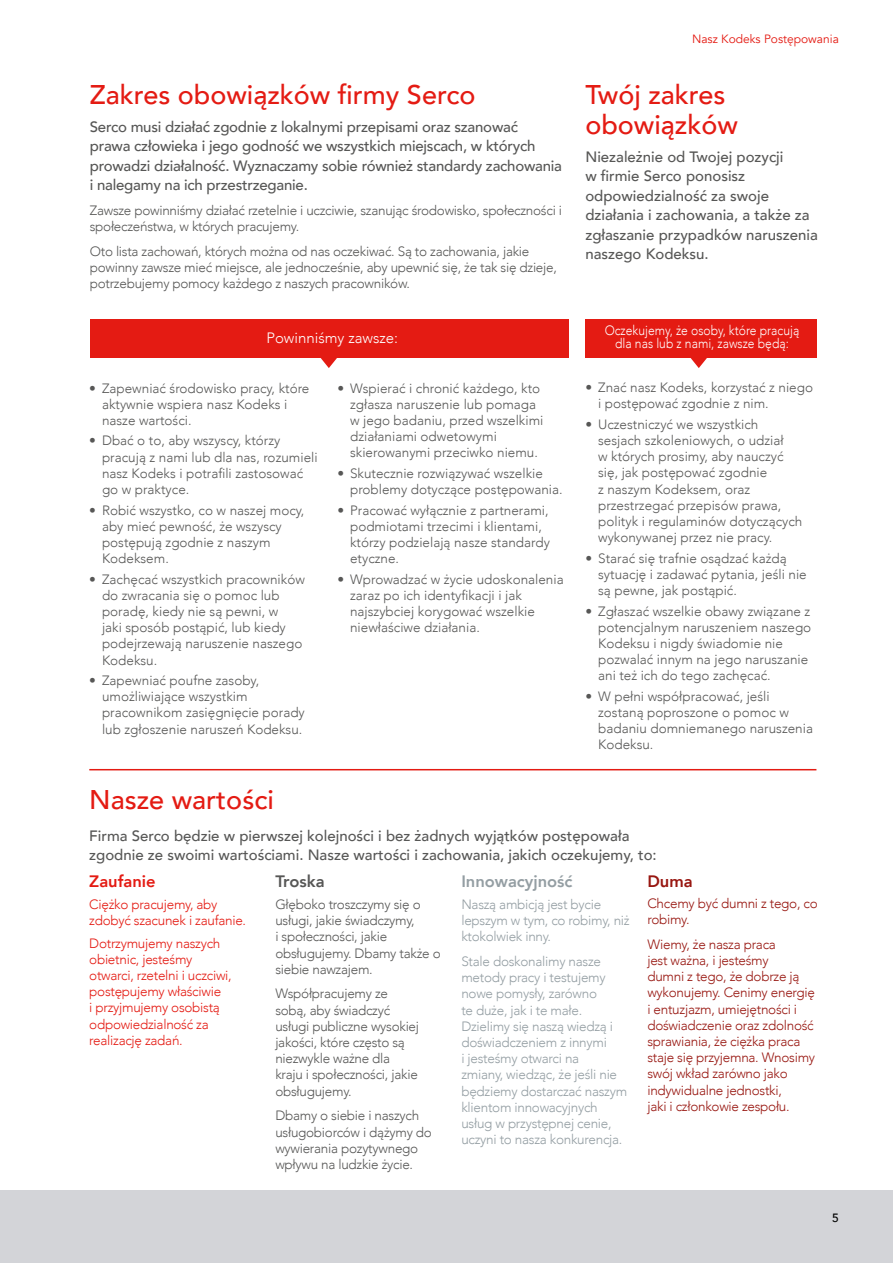
<style>
.page{position:relative;width:893px;height:1263px;background:#fff}
.page>*{position:absolute;margin:0;border:0;box-sizing:border-box;transform-origin:0 0}
.t1{font:500 27px/30px "Avenir";color:#e41b13}
.t2{font:800 16.5px "Avenir";color:#949ea3}
.t3{font:800 16.5px "Avenir";color:#e41b13}
.t4{font:800 16.5px "Avenir";color:#575756}
.t5{font:800 16.5px "Avenir";color:#981711}
.t6{font:500 15px/19.5px "Avenir";color:#575756}
.t7{font:300 15px "Avenir";color:#fff}
.t8{font:300 13.5px/16.2px "Avenir";color:#575756}
.t9{font:300 13.5px/16.2px "Avenir";letter-spacing:-.02em;color:#575756}
.t10{font:300 13.5px/16.2px "Avenir";letter-spacing:-.02em;color:#949ea3}
.t11{font:300 13.5px/16.2px "Avenir";letter-spacing:-.02em;color:#981711}
.t12{font:300 13.5px/16.2px "Avenir";letter-spacing:-.02em;color:#e41b13}
.t13{font:300 13.5px/13.5px "Avenir";color:#fff;text-align:center;scale:.9 1}
.t14{font:12px "Avenir";color:#e41b13}
.t15{font:500 12px "Avenir";color:#000}
</style>
<div class="page">
<div style="left:0;top:1190px;width:893px;height:73px;background:#d3d4d8"></div>
<hr style="left:89px;top:769px;width:727px;height:1px;background:#e41b13">
<div style="left:90px;top:319px;width:478px;height:39px;background:#e41b13"></div>
<svg style="left:320px;top:358px;width:17px;height:10px"></svg>
<div style="left:585px;top:320px;width:231px;height:38px;background:#e41b13"></div>
<svg style="left:690px;top:358px;width:17px;height:10px"></svg>
<h1 class="t1" style="left:90px;top:78px;width:387px">Zakres obowiązków firmy Serco</h1>
<p class="t6" style="left:90px;top:116px;width:474px">Serco musi działać zgodnie z lokalnymi przepisami oraz szanować prawa człowieka i jego godność we wszystkich miejscach, w których prowadzi działalność. Wyznaczamy sobie również standardy zachowania i nalegamy na ich przestrzeganie.</p>
<p class="t9" style="left:90px;top:202px;width:474px">Zawsze powinniśmy działać rzetelnie i uczciwie, szanując środowisko, społeczności i społeczeństwa, w których pracujemy.</p>
<p class="t9" style="left:90px;top:243px;width:469px">Oto lista zachowań, których można od nas oczekiwać. Są to zachowania, jakie powinny zawsze mieć miejsce, ale jednocześnie, aby upewnić się, że tak się dzieje, potrzebujemy pomocy każdego z naszych pracowników.</p>
<p class="t7" style="left:266px;top:329px;width:133px">Powinniśmy zawsze:</p>
<p class="t8" style="left:102px;top:380px;width:209px;text-indent:-13px">• Zapewniać środowisko pracy, które aktywnie wspiera nasz Kodeks i nasze wartości.</p>
<p class="t8" style="left:102px;top:433px;width:217px;text-indent:-13px">• Dbać o to, aby wszyscy, którzy pracują z nami lub dla nas, rozumieli nasz Kodeks i potrafili zastosować go w praktyce.</p>
<p class="t8" style="left:102px;top:502px;width:204px;text-indent:-13px">• Robić wszystko, co w naszej mocy, aby mieć pewność, że wszyscy postępują zgodnie z naszym<br>Kodeksem.</p>
<p class="t8" style="left:102px;top:571px;width:204px;text-indent:-13px">• Zachęcać wszystkich pracowników do zwracania się o pomoc lub poradę, kiedy nie są pewni, w<br>jaki sposób postąpić, lub kiedy podejrzewają naruszenie naszego<br>Kodeksu.</p>
<p class="t8" style="left:102px;top:672px;width:204px;text-indent:-13px">• Zapewniać poufne zasoby, umożliwiające wszystkim pracownikom zasięgnięcie porady lub zgłoszenie naruszeń Kodeksu.</p>
<p class="t8" style="left:350px;top:380px;width:195px;text-indent:-13px">• Wspierać i chronić każdego, kto zgłasza naruszenie lub pomaga w jego badaniu, przed wszelkimi działaniami odwetowymi skierowanymi przeciwko niemu.</p>
<p class="t8" style="left:350px;top:465px;width:214px;text-indent:-13px">• Skutecznie rozwiązywać wszelkie problemy dotyczące postępowania.</p>
<p class="t8" style="left:350px;top:502px;width:201px;text-indent:-13px">• Pracować wyłącznie z partnerami, podmiotami trzecimi i klientami, którzy podzielają nasze standardy etyczne.</p>
<p class="t8" style="left:350px;top:571px;width:215px;text-indent:-13px">• Wprowadzać w życie udoskonalenia zaraz po ich identyfikacji i jak najszybciej korygować wszelkie niewłaściwe działania.</p>
<p class="t14" style="left:692px;top:32px;width:148px">Nasz Kodeks Postępowania</p>
<h1 class="t1" style="left:585px;top:78px;width:154px">Twój zakres obowiązków</h1>
<p class="t6" style="left:585px;top:146px;width:234px">Niezależnie od Twojej pozycji<br>w firmie Serco ponosisz odpowiedzialność za swoje działania i zachowania, a także za zgłaszanie przypadków naruszenia naszego Kodeksu.</p>
<p class="t13" style="left:605px;top:324px;width:218px">Oczekujemy, że osoby, które pracują dla nas lub z nami, zawsze będą:</p>
<p class="t8" style="left:598px;top:379px;width:216px;text-indent:-13px">• Znać nasz Kodeks, korzystać z niego i postępować zgodnie z nim.</p>
<p class="t8" style="left:598px;top:416px;width:206px;text-indent:-13px">• Uczestniczyć we wszystkich sesjach szkoleniowych, o udział<br>w których prosimy, aby nauczyć się, jak postępować zgodnie<br>z naszym Kodeksem, oraz przestrzegać przepisów prawa, polityk i regulaminów dotyczących wykonywanej przez nie pracy.</p>
<p class="t8" style="left:598px;top:550px;width:210px;text-indent:-13px">• Starać się trafnie osądzać każdą sytuację i zadawać pytania, jeśli nie są pewne, jak postąpić.</p>
<p class="t8" style="left:598px;top:603px;width:215px;text-indent:-13px">• Zgłaszać wszelkie obawy związane z potencjalnym naruszeniem naszego<br>Kodeksu i nigdy świadomie nie pozwalać innym na jego naruszanie ani też ich do tego zachęcać.</p>
<p class="t8" style="left:598px;top:688px;width:216px;text-indent:-13px">• W pełni współpracować, jeśli zostaną poproszone o pomoc w badaniu domniemanego naruszenia<br>Kodeksu.</p>
<h1 class="t1" style="left:89px;top:783px;width:186px">Nasze wartości</h1>
<p class="t6" style="left:89px;top:825px;width:569px">Firma Serco będzie w pierwszej kolejności i bez żadnych wyjątków postępowała zgodnie ze swoimi wartościami. Nasze wartości i zachowania, jakich oczekujemy, to:</p>
<p class="t12" style="left:89px;top:896px;width:158px">Ciężko pracujemy, aby zdobyć szacunek i zaufanie.</p>
<p class="t12" style="left:89px;top:935px;width:144px">Dotrzymujemy naszych obietnic, jesteśmy otwarci, rzetelni i uczciwi, postępujemy właściwie<br>i przyjmujemy osobistą odpowiedzialność za realizację zadań.</p>
<p class="t3" style="left:89px;top:868px;width:68px">Zaufanie</p>
<p class="t4" style="left:275px;top:868px;width:51px">Troska</p>
<p class="t2" style="left:461px;top:868px;width:113px">Innowacyjność</p>
<p class="t5" style="left:647px;top:868px;width:47px">Duma</p>
<p class="t11" style="left:647px;top:895px;width:172px">Chcemy być dumni z tego, co robimy.</p>
<p class="t11" style="left:647px;top:936px;width:169px">Wiemy, że nasza praca<br>jest ważna, i jesteśmy<br>dumni z tego, że dobrze ją wykonujemy. Cenimy energię i entuzjazm, umiejętności i doświadczenie oraz zdolność sprawiania, że ciężka praca staje się przyjemna. Wnosimy swój wkład zarówno jako indywidualne jednostki,<br>jaki i członkowie zespołu.</p>
<p class="t9" style="left:275px;top:896px;width:167px">Głęboko troszczymy się o usługi, jakie świadczymy,<br>i społeczności, jakie obsługujemy. Dbamy także o siebie nawzajem.</p>
<p class="t9" style="left:275px;top:986px;width:145px">Współpracujemy ze sobą, aby świadczyć usługi publiczne wysokiej jakości, które często są niezwykle ważne dla kraju i społeczności, jakie obsługujemy.</p>
<p class="t9" style="left:275px;top:1107px;width:158px">Dbamy o siebie i naszych usługobiorców i dążymy do wywierania pozytywnego wpływu na ludzkie życie.</p>
<p class="t10" style="left:461px;top:896px;width:170px">Naszą ambicją jest bycie lepszym w tym, co robimy, niż ktokolwiek inny.</p>
<p class="t10" style="left:461px;top:953px;width:167px">Stale doskonalimy nasze metody pracy i testujemy nowe pomysły, zarówno<br>te duże, jak i te małe.<br>Dzielimy się naszą wiedzą i doświadczeniem z innymi<br>i jesteśmy otwarci na<br>zmiany, wiedząc, że jeśli nie będziemy dostarczać naszym klientom innowacyjnych usług w przystępnej cenie, uczyni to nasza konkurencja.</p>
<p class="t15" style="left:832px;top:1207px;width:8px">5</p>
</div>
